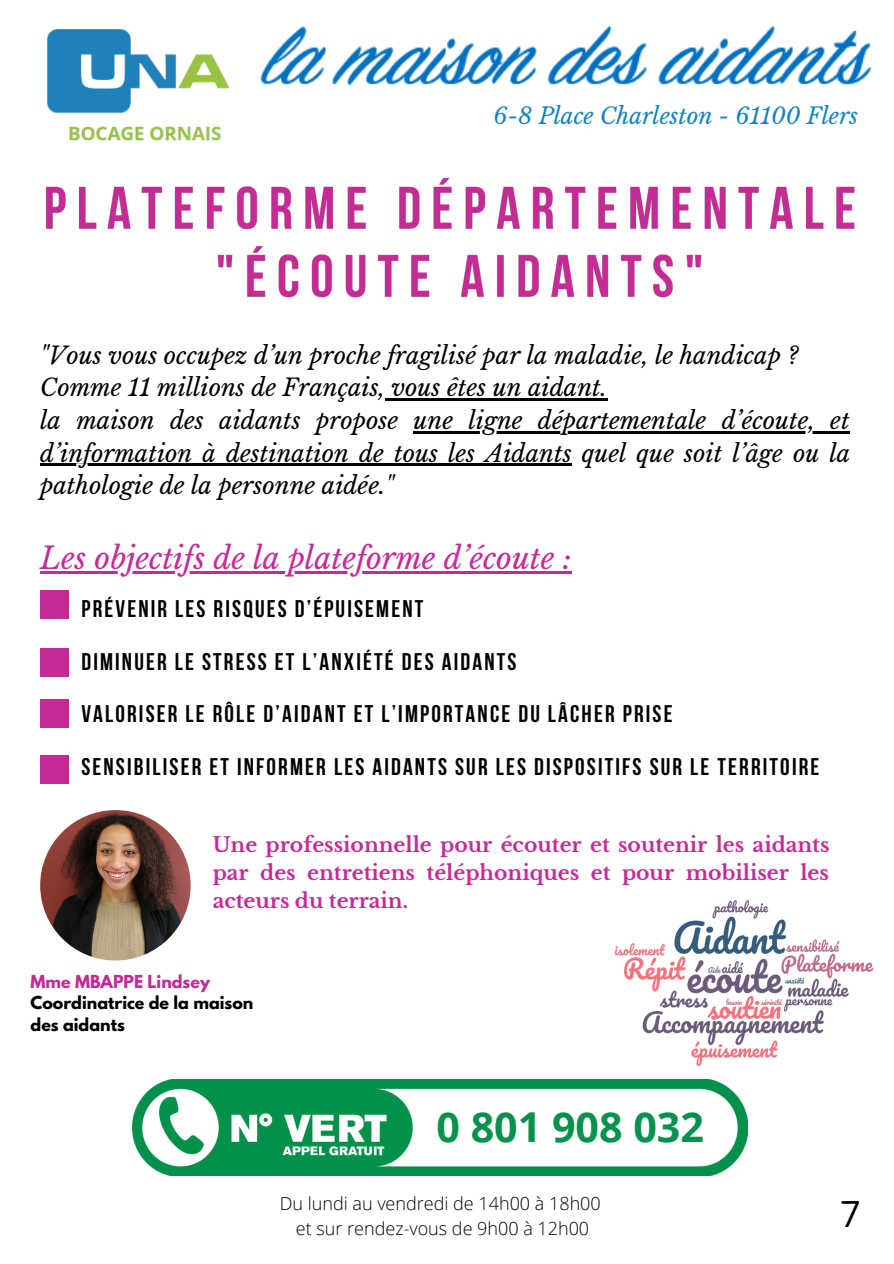
<style>
.page{position:relative;width:894px;height:1264px;background:#fff}
.page>*{position:absolute;margin:0;border:0;box-sizing:border-box;transform-origin:0 0}
.t1{font:700 41.25px "Open Sans";color:#06914d}
.t2{font:36px "Open Sans";color:#000}
.t3{font:italic 30px "Libre Baskerville";color:#c62b95}
.t4{font:700 24px "Bebas Neue";letter-spacing:.09em;color:#000}
.t5{font:italic 23.7px/32.7px "Libre Baskerville";color:#000;text-align:justify}
.t6{font:italic 22.5px "Libre Baskerville";color:#1483c1}
.t7{font:700 20.4px/28.2px "Libre Baskerville";color:#c62b95;text-align:justify}
.t8{font:300 18px "Open Sans";color:#000}
.t9{font:700 15.9px/21.5px "League Spartan";color:#000}
.t10{font:700 15.9px "League Spartan";color:#c62b95}
</style>
<div class="page">
<img style="left:46px;top:29px;width:184px;height:112px">
<img style="left:133px;top:1079px;width:614px;height:96px">
<div style="left:415px;top:1103px;width:309px;height:42px;background:#fff"></div>
<img style="left:40px;top:810px;width:151px;height:150px;border-radius:50%">
<img style="left:614px;top:900px;width:260px;height:166px">
<hr style="left:40px;top:571px;width:531px;height:2px;background:#c62b95">
<div style="left:40px;top:590px;width:28px;height:28px;background:#c62b95"></div>
<div style="left:40px;top:648px;width:28px;height:28px;background:#c62b95"></div>
<div style="left:40px;top:699px;width:28px;height:29px;background:#c62b95"></div>
<div style="left:40px;top:755px;width:28px;height:28px;background:#c62b95"></div>
<img style="left:45px;top:177px;width:810px;height:121px">
<hr style="left:385px;top:398px;width:222px;height:3px;background:#000">
<hr style="left:413px;top:431px;width:436px;height:2px;background:#000">
<hr style="left:40px;top:464px;width:531px;height:2px;background:#000">
<img style="left:260px;top:26px;width:612px;height:60px">
<p class="t6" style="left:493px;top:102px;width:366px">6-8 Place Charleston - 61100 Flers</p>
<p class="t5" style="left:40px;top:339px;width:759px">"Vous vous occupez d’un proche fragilisé par la maladie, le handicap ?</p>
<p class="t5" style="left:40px;top:371px;width:568px">Comme 11 millions de Français, vous êtes un aidant.</p>
<p class="t5" style="left:40px;top:404px;width:811px">la maison des aidants propose une ligne départementale d’écoute, et d’information à destination de tous les Aidants quel que soit l’âge ou la pathologie de la personne aidée."</p>
<p class="t3" style="left:40px;top:540px;width:533px">Les objectifs de la plateforme d’écoute :</p>
<p class="t4" style="left:81px;top:598px;width:343px">PRÉVENIR LES RISQUES D’ÉPUISEMENT</p>
<p class="t4" style="left:81px;top:651px;width:436px">DIMINUER LE STRESS ET L’ANXIÉTÉ DES AIDANTS</p>
<p class="t4" style="left:81px;top:704px;width:592px">VALORISER LE RÔLE D’AIDANT ET L’IMPORTANCE DU LÂCHER PRISE</p>
<p class="t4" style="left:81px;top:757px;width:739px">SENSIBILISER ET INFORMER LES AIDANTS SUR LES DISPOSITIFS SUR LE TERRITOIRE</p>
<p class="t7" style="left:212px;top:830px;width:618px">Une professionnelle pour écouter et soutenir les aidants par des entretiens téléphoniques et pour mobiliser les acteurs du terrain.</p>
<p class="t10" style="left:31px;top:973px;width:181px">Mme MBAPPE Lindsey</p>
<p class="t9" style="left:31px;top:994px;width:224px">Coordinatrice de la maison des aidants</p>
<p class="t1" style="left:436px;top:1098px;width:269px">0 801 908 032</p>
<p class="t8" style="left:280px;top:1190px;width:322px">Du lundi au vendredi de 14h00 à 18h00</p>
<p class="t8" style="left:296px;top:1215px;width:295px">et sur rendez-vous de 9h00 à 12h00</p>
<p class="t2" style="left:839px;top:1188px;width:22px">7</p>
</div>
